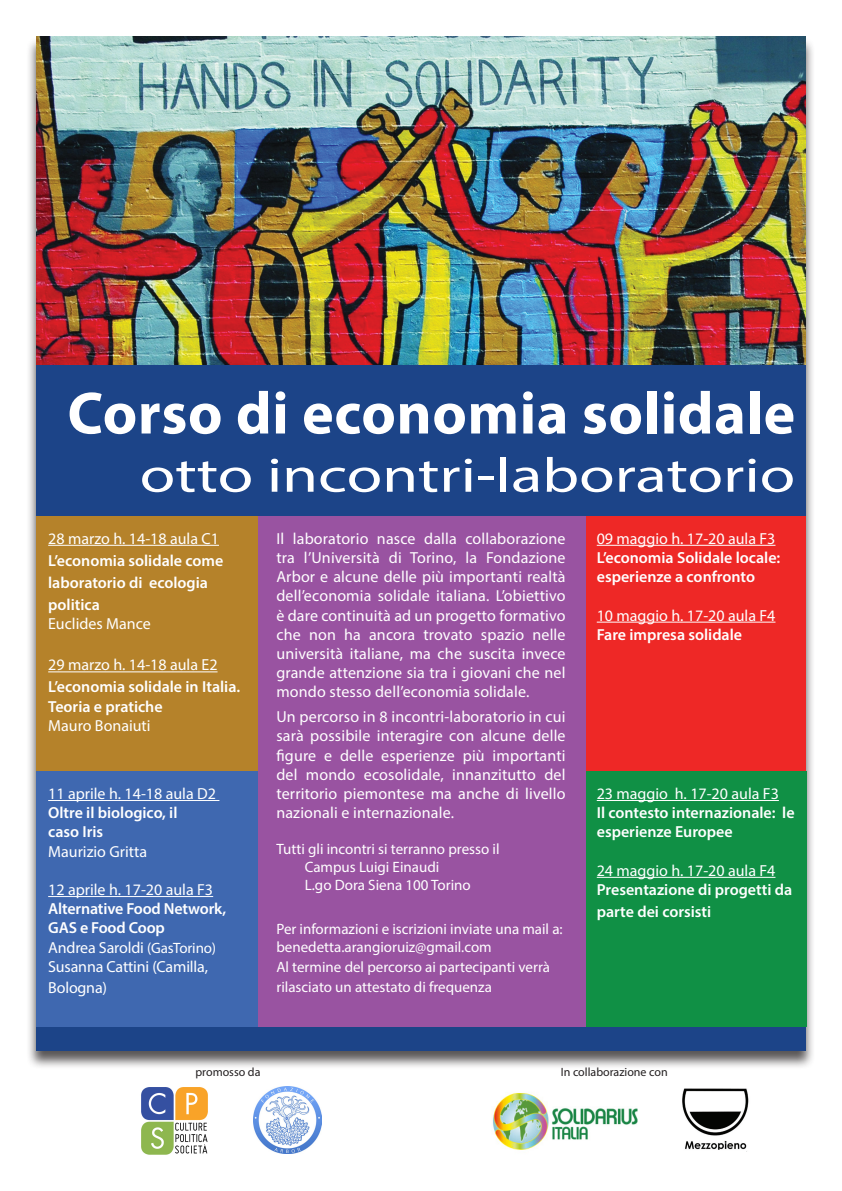
<style>
.page{position:relative;width:842px;height:1191px;background:#fff}
.page>*{position:absolute;margin:0;border:0;box-sizing:border-box;transform-origin:0 0}
.t1{font:700 60px "Myriad Pro";letter-spacing:.01em;color:#fff}
.t2{font:49px "Myriad Pro";color:#fff;scale:1.32 1}
.t3{font:16px/19.2px "Myriad Pro";color:#fff;text-align:justify}
.t4{font:600 16px/19.2px "Myriad Pro";color:#fff}
.t5{font:15px/18px "Myriad Pro";color:#fff}
.t6{font:12px "Myriad Pro";color:#231f20}
.s1{font-size:15px}
</style>
<div class="page">
<div style="left:27px;top:36px;width:788px;height:1033px;background:#231f20;opacity:.75"></div>
<div style="left:36px;top:36px;width:770px;height:1014px;background:#1c4488"></div>
<div style="left:585px;top:516px;width:221px;height:255px;background:#ee2826"></div>
<div style="left:585px;top:771px;width:221px;height:255px;background:#109045"></div>
<hr style="left:597px;top:545px;width:178px;height:1px;background:#fff">
<hr style="left:597px;top:621px;width:178px;height:1px;background:#fff">
<div style="left:257px;top:516px;width:328px;height:510px;background:#9953a1"></div>
<hr style="left:597px;top:800px;width:182px;height:1px;background:#fff">
<hr style="left:597px;top:877px;width:178px;height:1px;background:#fff">
<img style="left:141px;top:1087px;width:67px;height:68px">
<img style="left:254px;top:1086px;width:67px;height:67px">
<img style="left:493px;top:1093px;width:145px;height:57px">
<img style="left:682px;top:1088px;width:67px;height:62px">
<img style="left:36px;top:37px;width:770px;height:327px">
<div style="left:36px;top:516px;width:221px;height:255px;background:#b5822a"></div>
<div style="left:36px;top:771px;width:221px;height:255px;background:#3f68b0"></div>
<hr style="left:48px;top:545px;width:171px;height:1px;background:#fff">
<hr style="left:48px;top:671px;width:170px;height:1px;background:#fff">
<hr style="left:48px;top:800px;width:171px;height:1px;background:#fff">
<hr style="left:48px;top:896px;width:165px;height:1px;background:#fff">
<p class="t1" style="left:68px;top:374px;width:729px">Corso di economia solidale</p>
<p class="t2" style="left:140px;top:445px;width:498px">otto incontri-laboratorio</p>
<p class="t3" style="left:48px;top:528px;width:172px">28 marzo h. 14-18 aula C1</p>
<p class="t4" style="left:48px;top:550px;width:177px">L’economia solidale come</p>
<p class="t4" style="left:48px;top:572px;width:161px">laboratorio di ecologia</p>
<p class="t4" style="left:48px;top:594px;width:53px">politica</p>
<p class="t3" style="left:48px;top:614px;width:104px">Euclides Mance</p>
<p class="t3" style="left:48px;top:655px;width:171px">29 marzo h. 14-18 aula E2</p>
<p class="t4" style="left:48px;top:677px;width:194px">L’economia solidale in Italia.<br>Teoria e pratiche</p>
<p class="t3" style="left:48px;top:715px;width:104px">Mauro Bonaiuti</p>
<p class="t3" style="left:48px;top:783px;width:169px">11 aprile h. 14-18 aula D2</p>
<p class="t4" style="left:48px;top:802px;width:131px">Oltre il biologico, il</p>
<p class="t4" style="left:48px;top:822px;width:57px">caso Iris</p>
<p class="t3" style="left:48px;top:841px;width:100px">Maurizio Gritta</p>
<p class="t3" style="left:48px;top:879px;width:166px">12 aprile h. 17-20 aula F3</p>
<p class="t4" style="left:48px;top:898px;width:179px">Alternative Food Network,<br>GAS e Food Coop</p>
<p class="t3" style="left:48px;top:937px;width:169px">Andrea Saroldi <span class="s1">(GasTorino)</span></p>
<p class="t3" style="left:48px;top:956px;width:161px">Susanna Cattini (Camilla,</p>
<p class="t3" style="left:48px;top:978px;width:60px">Bologna)</p>
<p class="t3" style="left:276px;top:528px;width:291px">Il laboratorio nasce dalla collaborazione tra l’Università di Torino, la Fondazione Arbor e alcune delle più importanti realtà dell’economia solidale italiana. L’obiettivo è dare continuità ad un progetto formativo che non ha ancora trovato spazio nelle università italiane, ma che suscita invece grande attenzione sia tra i giovani che nel mondo stesso dell’economia solidale.</p>
<p class="t3" style="left:276px;top:707px;width:291px">Un percorso in 8 incontri-laboratorio in cui sarà possibile interagire con alcune delle figure e delle esperienze più importanti del mondo ecosolidale, innanzitutto del territorio piemontese ma anche di livello nazionali e internazionale.</p>
<p class="t5" style="left:276px;top:840px;width:225px">Tutti gli incontri si terranno presso il</p>
<p class="t5" style="left:305px;top:858px;width:136px">Campus Luigi Einaudi</p>
<p class="t5" style="left:305px;top:876px;width:167px">L.go Dora Siena 100 Torino</p>
<p class="t5" style="left:276px;top:919px;width:288px">Per informazioni e iscrizioni inviate una mail a: benedetta.arangioruiz@gmail.com</p>
<p class="t5" style="left:276px;top:957px;width:275px;line-height:19.2px">Al termine del percorso ai partecipanti verrà rilasciato un attestato di frequenza</p>
<p class="t3" style="left:597px;top:528px;width:180px">09 maggio h. 17-20 aula F3</p>
<p class="t4" style="left:597px;top:547px;width:185px">L’economia Solidale locale: esperienze a confronto</p>
<p class="t3" style="left:597px;top:605px;width:180px">10 maggio h. 17-20 aula F4</p>
<p class="t4" style="left:597px;top:624px;width:147px">Fare impresa solidale</p>
<p class="t3" style="left:597px;top:783px;width:184px">23 maggio h. 17-20 aula F3</p>
<p class="t4" style="left:597px;top:802px;width:199px">Il contesto internazionale: le esperienze Europee</p>
<p class="t3" style="left:597px;top:860px;width:180px">24 maggio h. 17-20 aula F4</p>
<p class="t4" style="left:597px;top:878px;width:197px;line-height:21.6px">Presentazione di progetti da parte dei corsisti</p>
<p class="t6" style="left:195px;top:1064px;width:67px">promosso da</p>
<p class="t6" style="left:561px;top:1064px;width:108px">In collaborazione con</p>
</div>
